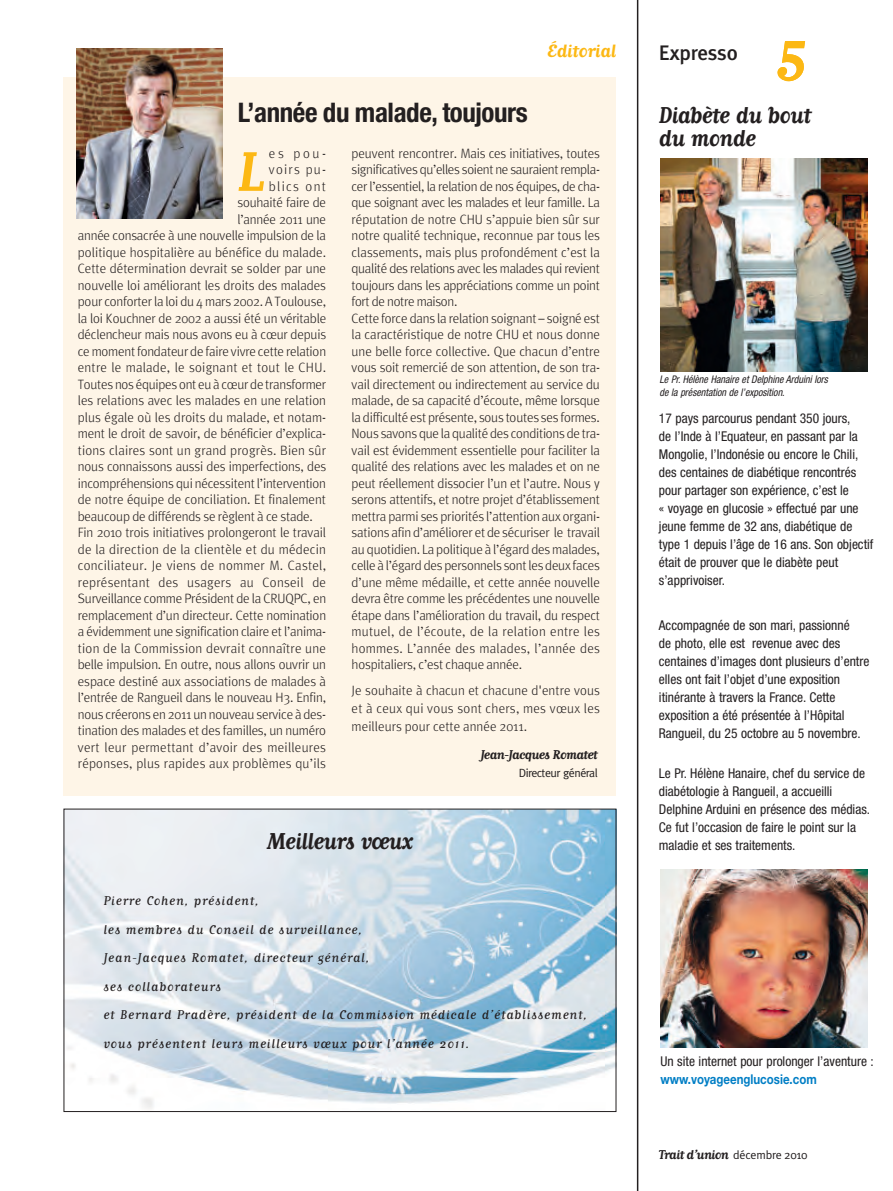
<style>
.page{position:relative;width:893px;height:1191px;background:#fff}
.page>*{position:absolute;margin:0;border:0;box-sizing:border-box;transform-origin:0 0}
.t1{font:700 67.5px "Matrix Script";color:#fcb814}
.t2{font:700 65.4px "Matrix Script";color:#fcb814}
.t3{font:700 condensed 27px "Helvetica Neue";letter-spacing:-.015em;color:#231f20}
.t4{font:700 27px/22.5px "Matrix Script";letter-spacing:-.025em;color:#231f20;scale:.95 1}
.t5{font:700 27px "Matrix Script";letter-spacing:-.025em;color:#231f20;scale:.94 1}
.t6{font:700 21px "Matrix Script";letter-spacing:-.015em;color:#fcb814}
.t7{font:500 21px "Meta Plus";letter-spacing:-.015em;color:#231f20}
.t8{font:15px/28.5px "Matrix Script";letter-spacing:.05em;color:#231f20}
.t9{font:700 15px "Matrix Script";letter-spacing:-.04em;color:#231f20}
.t10{font:300 13.5px/16.5px "Meta";letter-spacing:-.015em;color:#231f20;scale:.95 1}
.t11{font:condensed 13.5px/18px "Helvetica Neue";color:#231f20}
.t12{font:300 13.5px "Meta";letter-spacing:.02em;color:#231f20;scale:.95 1}
.t13{font:300 13.5px "Meta";letter-spacing:.005em;color:#231f20;scale:.95 1}
.t14{font:300 13.5px "Meta";letter-spacing:.015em;color:#231f20;scale:.95 1}
.t15{font:700 13.5px "Helvetica Neue";color:#007ec5;scale:.85 1}
.t16{font:300 13.5px "Meta";letter-spacing:.105em;color:#231f20;scale:.95 1}
.t17{font:12px "Meta";letter-spacing:-.04em;color:#231f20}
.t18{font:italic condensed 10.5px/13.5px "Helvetica Neue";color:#231f20;scale:.95 1}
.s1{font-family:"Meta Plus Normal";font-weight:400;font-size:12px}
</style>
<div class="page">
<div style="left:64px;top:77px;width:552px;height:718px;background:#fef5e7"></div>
<img style="left:77px;top:48px;width:145px;height:170px">
<img style="left:66px;top:810px;width:548px;height:299px">
<div style="left:64px;top:808px;width:552px;height:304px;border:1px solid #231f20"></div>
<hr style="left:637px;top:1px;width:1px;height:1189px;background:#231f20">
<img style="left:660px;top:158px;width:207px;height:214px">
<img style="left:660px;top:869px;width:207px;height:178px">
<h3 class="t3" style="left:238px;top:103px;width:291px">L’année du malade, toujours</h3>
<h3 class="t6" style="left:547px;top:38px;width:71px">Éditorial</h3>
<h3 class="t7" style="left:659px;top:42px;width:80px">Expresso</h3>
<h1 class="t1" style="left:777px;top:7px;width:32px">5</h1>
<h3 class="t4" style="left:659px;top:103px;width:162px">Diabète du bout du monde</h3>
<h2 class="t2" style="left:237px;top:130px;width:30px">L</h2>
<p class="t10" style="left:269px;top:146px;width:62px">es pou-</p>
<p class="t10" style="left:269px;top:163px;width:62px">voirs pu-</p>
<p class="t16" style="left:269px;top:181px;width:62px">blics ont</p>
<p class="t10" style="left:237px;top:196px;width:95px">souhaité faire de</p>
<p class="t10" style="left:237px;top:212px;width:95px">l’année 2011 une</p>
<p class="t10" style="left:78px;top:229px;width:263px">année consacrée à une nouvelle impulsion de la</p>
<p class="t13" style="left:78px;top:247px;width:263px">politique hospitalière au bénéfice du malade.</p>
<p class="t13" style="left:78px;top:264px;width:263px">Cette détermination devrait se solder par une</p>
<p class="t10" style="left:78px;top:278px;width:263px">nouvelle loi améliorant les droits des malades</p>
<p class="t10" style="left:78px;top:295px;width:263px">pour conforter la loi du 4 mars 2002. A Toulouse,</p>
<p class="t10" style="left:78px;top:311px;width:263px">la loi Kouchner de 2002 a aussi été un véritable</p>
<p class="t10" style="left:78px;top:328px;width:263px">déclencheur mais nous avons eu à cœur depuis</p>
<p class="t10" style="left:78px;top:344px;width:263px">ce moment fondateur de faire vivre cette relation</p>
<p class="t12" style="left:78px;top:363px;width:263px">entre le malade, le soignant et tout le CHU.</p>
<p class="t10" style="left:78px;top:377px;width:263px">Toutes nos équipes ont eu à cœur de transformer</p>
<p class="t10" style="left:78px;top:394px;width:263px">les relations avec les malades en une relation</p>
<p class="t13" style="left:78px;top:412px;width:263px">plus égale où les droits du malade, et notam-</p>
<p class="t10" style="left:78px;top:427px;width:263px">ment le droit de savoir, de bénéficier d’explica-</p>
<p class="t14" style="left:78px;top:445px;width:263px">tions claires sont un grand progrès. Bien sûr</p>
<p class="t10" style="left:78px;top:460px;width:263px">nous connaissons aussi des imperfections, des</p>
<p class="t10" style="left:78px;top:476px;width:263px">incompréhensions qui nécessitent l’intervention</p>
<p class="t10" style="left:78px;top:493px;width:263px">de notre équipe de conciliation. Et finalement</p>
<p class="t10" style="left:78px;top:509px;width:249px">beaucoup de différends se règlent à ce stade.</p>
<p class="t10" style="left:78px;top:526px;width:263px">Fin 2010 trois initiatives prolongeront le travail</p>
<p class="t12" style="left:78px;top:544px;width:263px">de la direction de la clientèle et du médecin</p>
<p class="t12" style="left:78px;top:561px;width:263px">conciliateur. Je viens de nommer M. Castel,</p>
<p class="t12" style="left:78px;top:577px;width:263px">représentant des usagers au Conseil de</p>
<p class="t10" style="left:78px;top:592px;width:263px">Surveillance comme Président de la CRUQPC, en</p>
<p class="t10" style="left:78px;top:608px;width:263px">remplacement d’un directeur. Cette nomination</p>
<p class="t10" style="left:78px;top:625px;width:263px">a évidemment une signification claire et l’anima-</p>
<p class="t12" style="left:78px;top:643px;width:263px">tion de la Commission devrait connaître une</p>
<p class="t10" style="left:78px;top:658px;width:263px">belle impulsion. En outre, nous allons ouvrir un</p>
<p class="t10" style="left:78px;top:674px;width:263px">espace destiné aux associations de malades à</p>
<p class="t10" style="left:78px;top:691px;width:263px">l’entrée de Rangueil dans le nouveau H3. Enfin,</p>
<p class="t10" style="left:78px;top:707px;width:263px">nous créerons en 2011 un nouveau service à des-</p>
<p class="t10" style="left:78px;top:724px;width:263px">tination des malades et des familles, un numéro</p>
<p class="t12" style="left:78px;top:742px;width:263px">vert leur permettant d’avoir des meilleures</p>
<p class="t12" style="left:78px;top:759px;width:263px">réponses, plus rapides aux problèmes qu’ils</p>
<p class="t10" style="left:352px;top:146px;width:263px">peuvent rencontrer. Mais ces initiatives, toutes significatives qu’elles soient ne sauraient rempla&shy;cer l’essentiel, la relation de nos équipes, de cha&shy;que soignant avec les malades et leur famille. La réputation de notre CHU s’appuie bien sûr sur notre qualité technique, reconnue par tous les classements, mais plus profondément c’est la qualité des relations avec les malades qui revient toujours dans les appréciations comme un point fort de notre maison.<br>Cette force dans la relation soignant – soigné est la caractéristique de notre CHU et nous donne une belle force collective. Que chacun d’entre vous soit remercié de son attention, de son tra&shy;vail directement ou indirectement au service du malade, de sa capacité d’écoute, même lorsque la difficulté est présente, sous toutes ses formes.<br>Nous savons que la qualité des conditions de tra&shy;vail est évidemment essentielle pour faciliter la qualité des relations avec les malades et on ne peut réellement dissocier l’un et l’autre. Nous y serons attentifs, et notre projet d’établissement mettra parmi ses priorités l’attention aux organi&shy;sations afin d’améliorer et de sécuriser le travail au quotidien. La politique à l’égard des malades, celle à l’égard des personnels sont les deux faces d’une même médaille, et cette année nouvelle devra être comme les précédentes une nouvelle étape dans l’amélioration du travail, du respect mutuel, de l’écoute, de la relation entre les hommes. L’année des malades, l’année des hospitaliers, c’est chaque année.</p>
<p class="t10" style="left:352px;top:683px;width:263px;line-height:17.5px;text-align:justify">Je souhaite à chacun et chacune d'entre vous et à ceux qui vous sont chers, mes vœux les meilleurs pour cette année 2011.</p>
<p class="t9" style="left:480px;top:745px;width:119px">Jean-Jacques Romatet</p>
<p class="t17" style="left:519px;top:768px;width:80px">Directeur général</p>
<h3 class="t5" style="left:267px;top:823px;width:157px">Meilleurs vœux</h3>
<p class="t8" style="left:103px;top:888px;width:485px">Pierre Cohen, président,<br>les membres du Conseil de surveillance,<br>Jean-Jacques Romatet, directeur général,<br>ses collaborateurs<br>et Bernard Pradère, président de la Commission médicale d’établissement, vous présentent leurs meilleurs vœux pour l’année 2011.</p>
<p class="t18" style="left:659px;top:373px;width:181px">Le Pr. Hélène Hanaire et Delphine Arduini lors de la présentation de l’exposition.</p>
<p class="t11" style="left:659px;top:410px;width:216px">17 pays parcourus pendant 350 jours,<br>de l’Inde à l’Equateur, en passant par la Mongolie, l’Indonésie ou encore le Chili, des centaines de diabétique rencontrés pour partager son expérience, c’est le<br>« voyage en glucosie » effectué par une jeune femme de 32 ans, diabétique de type 1 depuis l’âge de 16 ans. Son objectif était de prouver que le diabète peut s’apprivoiser.</p>
<p class="t11" style="left:659px;top:617px;width:212px">Accompagnée de son mari, passionné<br>de photo, elle est revenue avec des centaines d’images dont plusieurs d’entre elles ont fait l’objet d’une exposition itinérante à travers la France. Cette exposition a été présentée à l’Hôpital Rangueil, du 25 octobre au 5 novembre.</p>
<p class="t11" style="left:659px;top:765px;width:213px">Le Pr. Hélène Hanaire, chef du service de diabétologie à Rangueil, a accueilli Delphine Arduini en présence des médias.<br>Ce fut l’occasion de faire le point sur la maladie et ses traitements.</p>
<p class="t11" style="left:660px;top:1053px;width:215px">Un site internet pour prolonger l’aventure :</p>
<p class="t15" style="left:660px;top:1074px;width:185px">www.voyageenglucosie.com</p>
<p class="t9" style="left:659px;top:1145px;width:150px">Trait d’union <span class="s1">décembre 2010</span></p>
</div>
